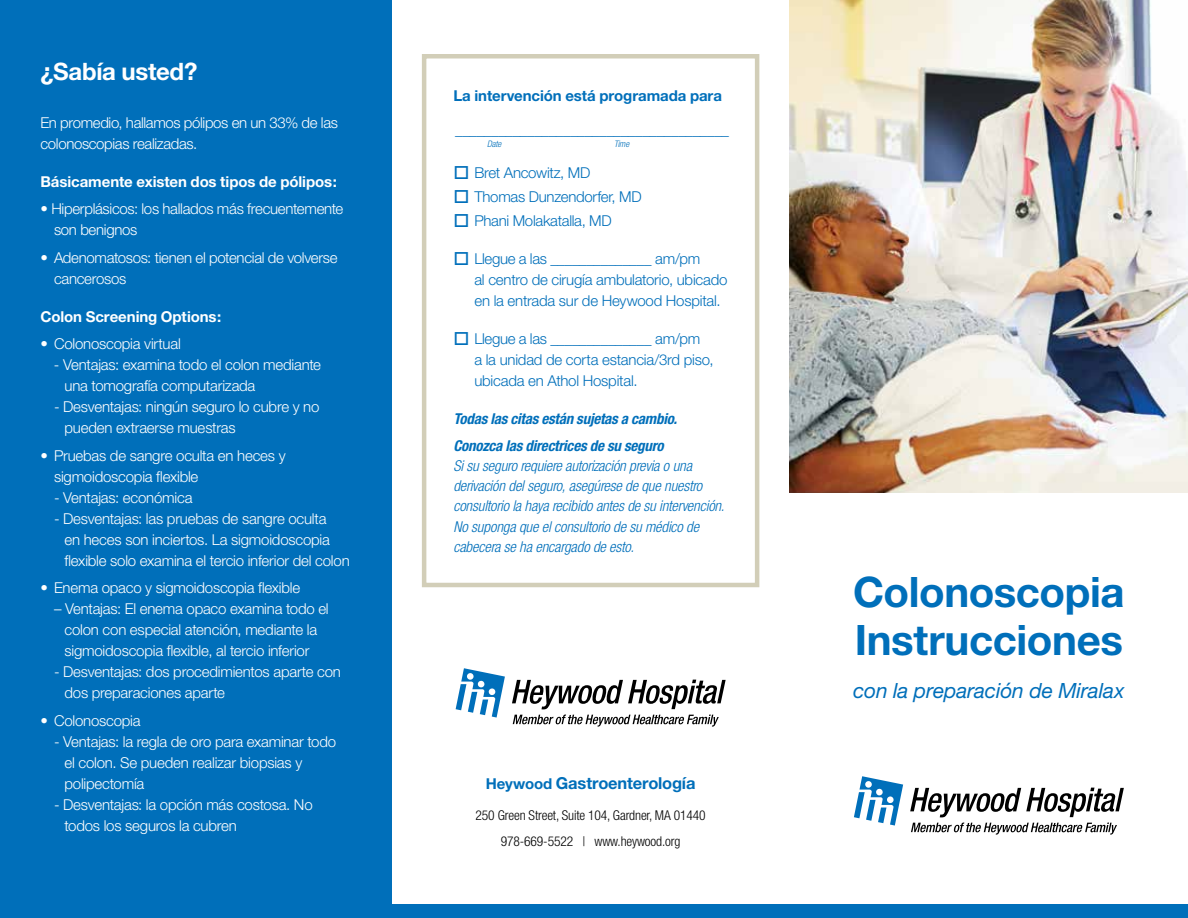
<style>
.page{position:relative;width:1188px;height:918px;background:#fff}
.page>*{position:absolute;margin:0;border:0;box-sizing:border-box;transform-origin:0 0}
.t1{font:700 42px/48.4px "Helvetica Neue";letter-spacing:-.01em;color:#006fba}
.t2{font:700 24px "Helvetica Neue";letter-spacing:-.015em;color:#fff}
.t3{font:italic 21px "Helvetica Neue";letter-spacing:-.01em;color:#006fba}
.t4{font:700 16.5px "Helvetica Neue";letter-spacing:-.01em;color:#006fba}
.t5{font:300 15px/21px "Helvetica Neue";letter-spacing:-.015em;color:#fff}
.t6{font:300 15px/21px "Helvetica Neue";letter-spacing:-.015em;color:#006fba}
.t7{font:italic 300 condensed 15px/20.2px "Helvetica Neue";letter-spacing:-.01em;color:#006fba}
.t8{font:italic 700 condensed 15px/27px "Helvetica Neue";letter-spacing:-.015em;color:#006fba}
.t9{font:700 15px "Helvetica Neue";letter-spacing:-.005em;color:#fff}
.t10{font:300 condensed 15px "Helvetica Neue";color:#006fba}
.t11{font:700 15px "Helvetica Neue";letter-spacing:-.005em;color:#006fba}
.t12{font:300 condensed 13.5px/26.7px "Helvetica Neue";letter-spacing:-.01em;color:#000;text-align:center}
.t13{font:italic 300 condensed 9px "Helvetica Neue";letter-spacing:-.015em;color:#006fba}
.s1{font-size:15px}
</style>
<div class="page">
<div style="left:0;top:0;width:392px;height:918px;background:#006fba"></div>
<img style="left:790px;top:0;width:398px;height:493px">
<div style="left:0;top:904px;width:1188px;height:14px;background:#006fba"></div>
<svg style="left:910px;top:788px;width:214px;height:29px"></svg>
<svg style="left:854px;top:776px;width:49px;height:50px"></svg>
<svg style="left:911px;top:823px;width:206px;height:12px"></svg>
<div style="left:422px;top:54px;width:337px;height:533px;border:4px solid #d2ceb8"></div>
<svg style="left:512px;top:680px;width:214px;height:29px"></svg>
<svg style="left:456px;top:668px;width:49px;height:50px"></svg>
<svg style="left:513px;top:715px;width:206px;height:12px"></svg>
<h2 class="t2" style="left:40px;top:56px;width:159px">¿Sabía usted?</h2>
<p class="t5" style="left:40px;top:112px;width:299px">En promedio, hallamos pólipos en un 33% de las colonoscopias realizadas.</p>
<p class="t9" style="left:40px;top:172px;width:298px">Básicamente existen dos tipos de pólipos:</p>
<p class="t5" style="left:54px;top:198px;width:291px;text-indent:-14px">• Hiperplásicos: los hallados más frecuentemente son benignos</p>
<p class="t5" style="left:54px;top:247px;width:285px;text-indent:-14px">• Adenomatosos: tienen el potencial de volverse cancerosos</p>
<p class="t9" style="left:40px;top:307px;width:182px">Colon Screening Options:</p>
<p class="t5" style="left:40px;top:333px;width:142px">• Colonoscopia virtual</p>
<p class="t5" style="left:64px;top:354px;width:258px;text-indent:-11px">- Ventajas: examina todo el colon mediante una tomografía computarizada</p>
<p class="t5" style="left:65px;top:396px;width:256px;text-indent:-11px">- Desventajas: ningún seguro lo cubre y no pueden extraerse muestras</p>
<p class="t5" style="left:54px;top:445px;width:233px;text-indent:-14px">• Pruebas de sangre oculta en heces y sigmoidoscopia flexible</p>
<p class="t5" style="left:54px;top:487px;width:140px">- Ventajas: económica</p>
<p class="t5" style="left:65px;top:508px;width:287px;text-indent:-10px">- Desventajas: las pruebas de sangre oculta<br>en heces son inciertos. La sigmoidoscopia flexible solo examina el tercio inferior del colon</p>
<p class="t5" style="left:41px;top:577px;width:261px">• Enema opaco y sigmoidoscopia flexible</p>
<p class="t5" style="left:54px;top:598px;width:276px;text-align:center">– Ventajas: El enema opaco examina todo el colon con especial atención, mediante la sigmoidoscopia flexible, al tercio inferior</p>
<p class="t5" style="left:65px;top:661px;width:278px;text-indent:-10px">- Desventajas: dos procedimientos aparte con dos preparaciones aparte</p>
<p class="t5" style="left:41px;top:710px;width:102px">• Colonoscopia</p>
<p class="t5" style="left:65px;top:731px;width:273px;text-indent:-10px">- Ventajas: la regla de oro para examinar todo el colon. Se pueden realizar biopsias y polipectomía</p>
<p class="t5" style="left:65px;top:794px;width:250px;text-indent:-10px">- Desventajas: la opción más costosa. No todos los seguros la cubren</p>
<p class="t11" style="left:453px;top:87px;width:270px">La intervención está programada para</p>
<p class="t10" style="left:455px;top:121px;width:275px">______________________________________</p>
<p class="t13" style="left:487px;top:139px;width:16px">Date</p>
<p class="t13" style="left:614px;top:139px;width:17px">Time</p>
<p class="t6" style="left:453px;top:161px;width:138px">□ Bret Ancowitz, MD</p>
<p class="t6" style="left:453px;top:185px;width:190px">□ Thomas Dunzendorfer, MD</p>
<p class="t6" style="left:453px;top:209px;width:160px">□ Phani Molakatalla, MD</p>
<p class="t6" style="left:474px;top:247px;width:255px;text-indent:-21px">□ Llegue a las ______________ am/pm<br>al centro de cirugía ambulatorio, ubicado en la entrada sur de Heywood Hospital.</p>
<p class="t6" style="left:474px;top:327px;width:241px;text-indent:-21px">□ Llegue a las ______________ am/pm<br>a la unidad de corta estancia/3rd piso, ubicada en Athol Hospital.</p>
<p class="t8" style="left:453px;top:405px;width:225px">Todas las citas están sujetas a cambio.<br>Conozca las directrices de su seguro</p>
<p class="t7" style="left:453px;top:455px;width:273px">Si su seguro requiere autorización previa o una derivación del seguro, asegúrese de que nuestro consultorio la haya recibido antes de su intervención.<br>No suponga que el consultorio de su médico de cabecera se ha encargado de esto.</p>
<p class="t4" style="left:486px;top:773px;width:211px"><span class="s1">Heywood</span> Gastroenterología</p>
<p class="t12" style="left:476px;top:801px;width:232px">250 Green Street, Suite 104, Gardner, MA 01440<br>978-669-5522 | www.heywood.org</p>
<h1 class="t1" style="left:853px;top:566px;width:273px">Colonoscopia<br>Instrucciones</h1>
<h3 class="t3" style="left:853px;top:677px;width:273px">con la preparación de Miralax</h3>
</div>
